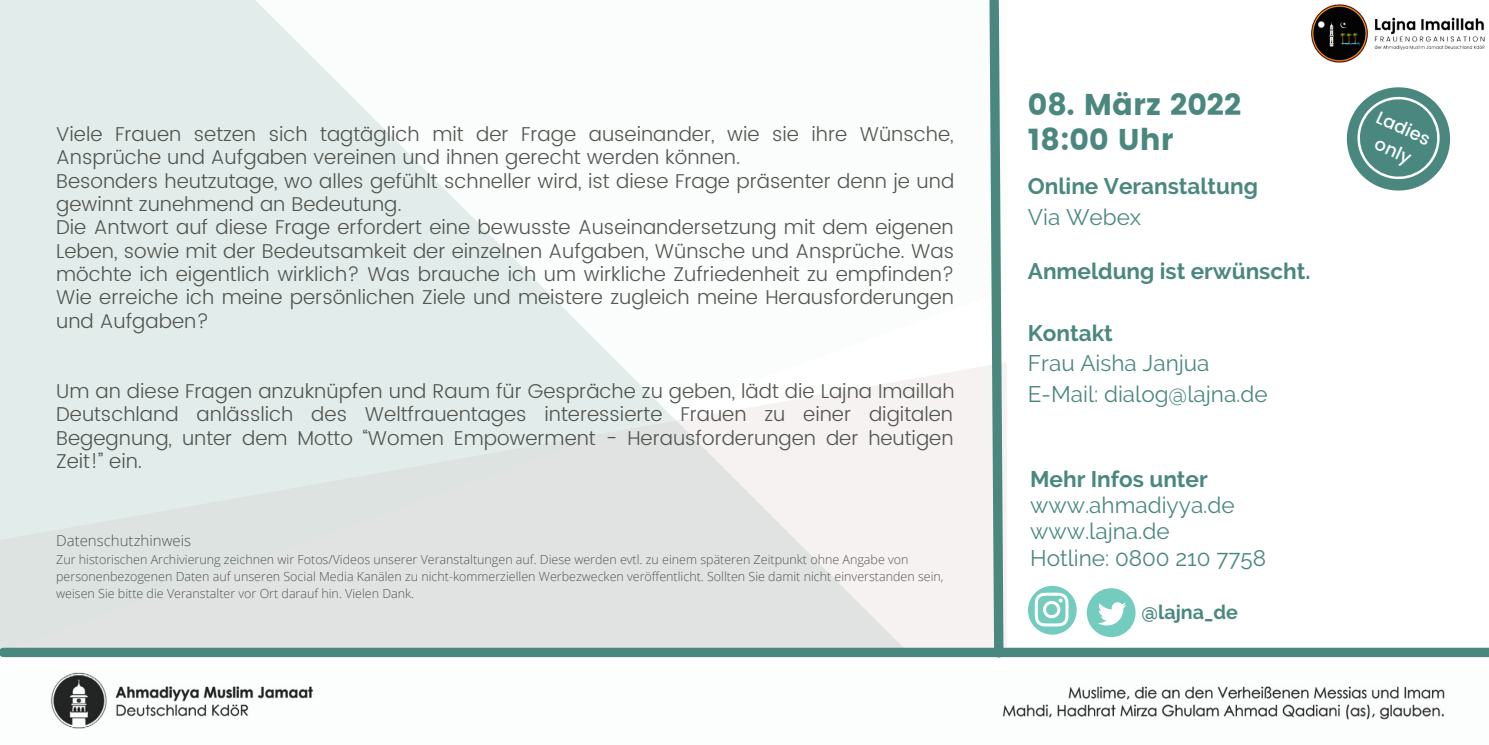
<style>
.page{position:relative;width:1489px;height:745px;background:#fff}
.page>*{position:absolute;margin:0;border:0;box-sizing:border-box;transform-origin:0 0}
.t1{font:30px "Poppins";color:#4a887f}
.t2{font:22.5px "Raleway";color:#4a887f}
.t3{font:700 22.5px "Raleway";color:#4a887f}
.t4{font:300 20px/23.2px "Poppins";color:#53554f}
.t5{font:700 19.75px "Raleway";color:#4a887f}
.t6{font:500 17.75px "Poppins";color:#fafefd}
.t7{font:300 15px "Open Sans";color:#53554f}
.t8{font:300 12.5px/16.8px "Open Sans";color:#53554f}
</style>
<div class="page">
<svg style="left:0;top:0;width:617px;height:362px;fill:#e2edeb"></svg>
<svg style="left:0;top:362px;width:985px;height:291px"></svg>
<img style="left:50px;top:672px;width:1395px;height:57px">
<svg style="left:1087px;top:588px;width:48px;height:49px"></svg>
<svg style="left:1028px;top:585px;width:49px;height:49px"></svg>
<svg style="left:1035px;top:592px;width:33px;height:34px"></svg>
<img style="left:1311px;top:4px;width:174px;height:59px">
<svg style="left:985px;top:0;width:23px;height:658px"></svg>
<div style="left:3px;top:647px;width:1486px;height:10px;background:#4a887f"></div>
<svg style="left:1346px;top:87px;width:105px;height:104px"></svg>
<p class="t4" style="left:56px;top:122px;width:899px">Viele Frauen setzen sich tagtäglich mit der Frage auseinander, wie sie ihre Wünsche,<br>Ansprüche und Aufgaben vereinen und ihnen gerecht werden können.</p>
<p class="t4" style="left:56px;top:169px;width:899px">Besonders heutzutage, wo alles gefühlt schneller wird, ist diese Frage präsenter denn je und gewinnt zunehmend an Bedeutung.</p>
<p class="t4" style="left:56px;top:216px;width:900px;text-align:justify">Die Antwort auf diese Frage erfordert eine bewusste Auseinandersetzung mit dem eigenen Leben, sowie mit der Bedeutsamkeit der einzelnen Aufgaben, Wünsche und Ansprüche. Was möchte ich eigentlich wirklich? Was brauche ich um wirkliche Zufriedenheit zu empfinden?<br>Wie erreiche ich meine persönlichen Ziele und meistere zugleich meine Herausforderungen und Aufgaben?</p>
<p class="t4" style="left:56px;top:379px;width:900px;text-align:justify">Um an diese Fragen anzuknüpfen und Raum für Gespräche zu geben, lädt die Lajna Imaillah Deutschland anlässlich des Weltfrauentages interessierte Frauen zu einer digitalen Begegnung, unter dem Motto “Women Empowerment - Herausforderungen der heutigen Zeit!” ein.</p>
<p class="t7" style="left:56px;top:530px;width:136px">Datenschutzhinweis</p>
<p class="t8" style="left:56px;top:550px;width:889px">Zur historischen Archivierung zeichnen wir Fotos/Videos unserer Veranstaltungen auf. Diese werden evtl. zu einem späteren Zeitpunkt ohne Angabe von personenbezogenen Daten auf unseren Social Media Kanälen zu nicht-kommerziellen Werbezwecken veröffentlicht. Sollten Sie damit nicht einverstanden sein, weisen Sie bitte die Veranstalter vor Ort darauf hin. Vielen Dank.</p>
<p class="t1" style="left:1028px;top:87px;width:215px">08. März 2022</p>
<p class="t1" style="left:1028px;top:122px;width:147px">18:00 Uhr</p>
<p class="t3" style="left:1028px;top:173px;width:231px">Online Veranstaltung</p>
<p class="t2" style="left:1028px;top:204px;width:115px">Via Webex</p>
<p class="t3" style="left:1028px;top:258px;width:284px">Anmeldung ist erwünscht.</p>
<p class="t3" style="left:1028px;top:319px;width:86px">Kontakt</p>
<p class="t2" style="left:1028px;top:350px;width:183px">Frau Aisha Janjua</p>
<p class="t2" style="left:1028px;top:380px;width:241px">E-Mail: dialog@lajna.de</p>
<p class="t3" style="left:1030px;top:465px;width:179px">Mehr Infos unter</p>
<p class="t2" style="left:1030px;top:492px;width:206px">www.ahmadiyya.de</p>
<p class="t2" style="left:1030px;top:518px;width:141px">www.lajna.de</p>
<p class="t2" style="left:1030px;top:544px;width:237px">Hotline: 0800 210 7758</p>
<p class="t5" style="left:1141px;top:600px;width:98px">@lajna_de</p>
<p class="t6" style="left:1381px;top:107px;width:59px;rotate:24deg">Ladies</p>
<p class="t6" style="left:1380px;top:133px;width:40px;rotate:24deg">only</p>
</div>
